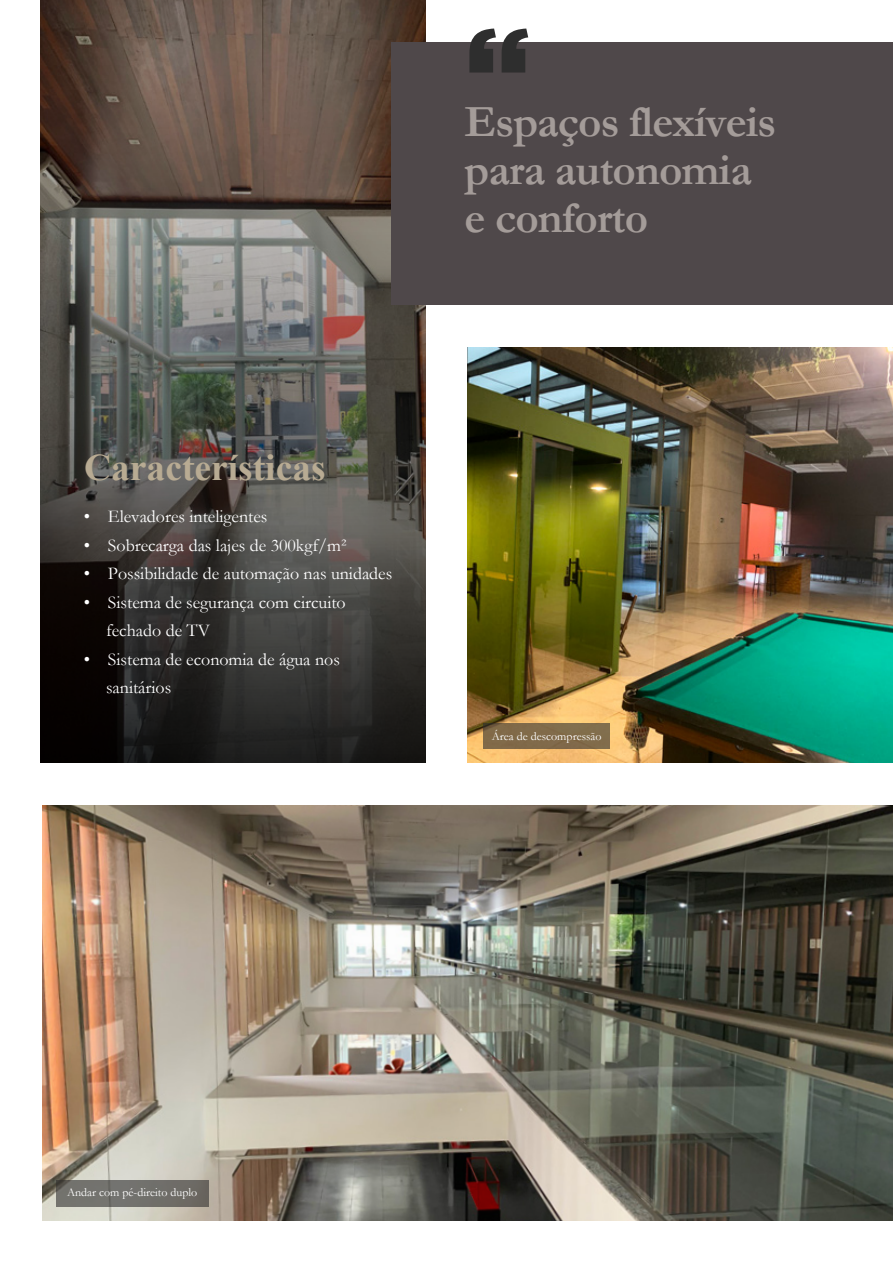
<style>
.page{position:relative;width:893px;height:1263px;background:#fff}
.page>*{position:absolute;margin:0;border:0;box-sizing:border-box;transform-origin:0 0}
.t1{font:900 121.5px "Gotham";color:#2e2e2e}
.t2{font:700 45px/48px "Garamond";letter-spacing:-.02em;color:#a49c99}
.t3{font:700 37.5px "Times New Roman";color:#b8ab93}
.t4{font:18px/28.5px "Garamond";color:#fff}
.t5{font:12px "Garamond";color:#fff}
</style>
<div class="page">
<img style="left:468px;top:348px;width:425px;height:415px">
<img style="left:43px;top:805px;width:850px;height:415px">
<svg style="left:40px;top:0;width:385px;height:763px;background:#524c46"></svg>
<div style="left:391px;top:43px;width:502px;height:262px;background:#4f484a"></div>
<div style="left:56px;top:1181px;width:152px;height:26px;background:linear-gradient(to right,#747470,#6d6a64)"></div>
<div style="left:483px;top:723px;width:127px;height:26px;background:#816a4a"></div>
<h1 class="t1" style="left:465px;top:1px;width:68px">“</h1>
<h2 class="t2" style="left:465px;top:98px;width:313px">Espaços flexíveis para autonomia e conforto</h2>
<h3 class="t3" style="left:84px;top:440px;width:243px">Características</h3>
<p class="t4" style="left:84px;top:502px;width:185px">• Elevadores inteligentes</p>
<p class="t4" style="left:84px;top:530px;width:264px">• Sobrecarga das lajes de 300kgf/m²</p>
<p class="t4" style="left:84px;top:559px;width:310px">• Possibilidade de automação nas unidades</p>
<p class="t4" style="left:106px;top:587px;width:241px;text-indent:-22px">• Sistema de segurança com circuito fechado de TV</p>
<p class="t4" style="left:106px;top:644px;width:235px;text-indent:-22px">• Sistema de economia de água nos sanitários</p>
<p class="t5" style="left:492px;top:728px;width:111px">Área de descompressão</p>
<p class="t5" style="left:67px;top:1184px;width:132px">Andar com pé-direito duplo</p>
</div>
